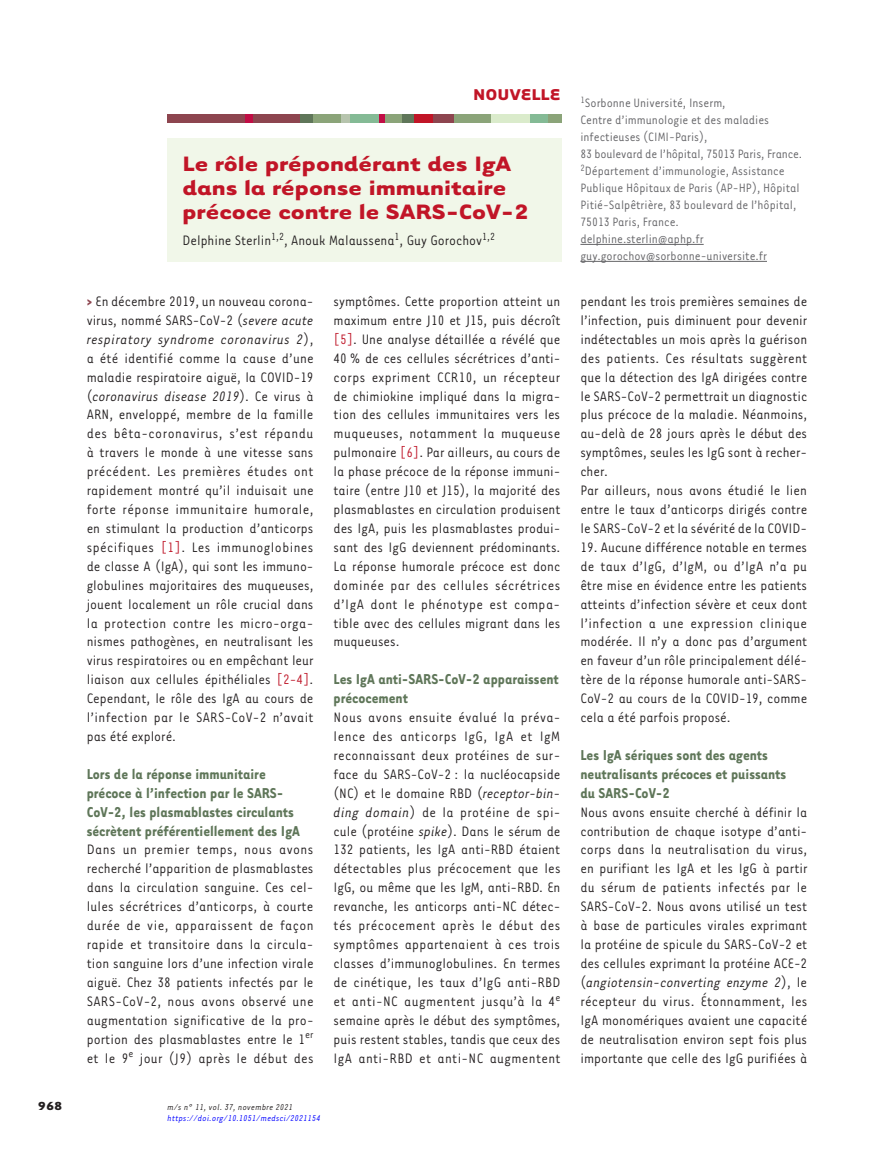
<style>
.page{position:relative;width:894px;height:1149px;background:#fff}
.page>*{position:absolute;margin:0;border:0;box-sizing:border-box;transform-origin:0 0}
.t1{font:700 24px/24px "Tarzana Wide";color:#c11527}
.t2{font:700 18px "Tarzana Wide";color:#c11527}
.t3{font:700 16.5px/18.9px "Tarzana Narrow";color:#5f7659}
.t4{font:15.75px/18.9px "Tarzana Narrow";color:#231f20;text-align:justify}
.t5{font:13.95px/17px "Tarzana Narrow";color:#636366}
.t6{font:700 13.5px "Tarzana Wide";color:#231f20}
.t7{font:italic 9.75px "Tarzana Narrow";letter-spacing:.025em;color:#00f}
.t8{font:italic 9.75px "Tarzana Narrow";letter-spacing:.025em;color:#231f20}
.s1{font-weight:700;color:#8d454f}
.s2{font-style:italic}
.s3{color:#bf182a}
</style>
<div class="page">
<div style="left:167px;top:114px;width:133px;height:9px;background:#8d454f"></div>
<div style="left:300px;top:114px;width:27px;height:9px;background:#5f7659"></div>
<div style="left:400px;top:114px;width:14px;height:9px;background:#5f7659"></div>
<div style="left:313px;top:114px;width:29px;height:9px;background:#8ba479"></div>
<div style="left:349px;top:114px;width:30px;height:9px;background:#84ba95"></div>
<div style="left:529px;top:114px;width:20px;height:9px;background:#84ba95"></div>
<div style="left:383px;top:114px;width:18px;height:9px;background:#8ba479"></div>
<div style="left:548px;top:114px;width:13px;height:9px;background:#8ba479"></div>
<div style="left:452px;top:114px;width:39px;height:9px;background:#8ba479"></div>
<div style="left:491px;top:114px;width:38px;height:9px;background:#daebcb"></div>
<div style="left:341px;top:114px;width:8px;height:9px;background:#b6c4ad"></div>
<div style="left:245px;top:114px;width:7px;height:9px;background:#c10d45"></div>
<div style="left:378px;top:114px;width:6px;height:9px;background:#c10d45"></div>
<div style="left:414px;top:114px;width:26px;height:9px;background:#c11527"></div>
<div style="left:432px;top:114px;width:21px;height:9px;background:#8d454f"></div>
<div style="left:167px;top:138px;width:394px;height:123px;background:#f1f7e9"></div>
<hr style="left:580px;top:244px;width:123px;height:1px;background:#636366">
<hr style="left:580px;top:261px;width:186px;height:1px;background:#636366">
<p class="t6" style="left:38px;top:1097px;width:26px">968</p>
<p class="t2" style="left:473px;top:83px;width:89px">NOUVELLE</p>
<h1 class="t1" style="left:182px;top:151px;width:347px">Le rôle prépondérant des IgA dans la réponse immunitaire précoce contre le SARS-CoV-2</h1>
<p class="t4" style="left:182px;top:230px;width:314px">Delphine Sterlin<sup>1,2</sup>, Anouk Malaussena<sup>1</sup>, Guy Gorochov<sup>1,2</sup></p>
<p class="t4" style="left:87px;top:291px;width:228px"><span class="s1">&gt;</span> En décembre 2019, un nouveau corona&shy;virus, nommé SARS-CoV-2 (<span class="s2">severe acute respiratory syndrome coronavirus 2</span>), a été identifié comme la cause d’une maladie respiratoire aiguë, la COVID-19 (<span class="s2">coronavirus disease 2019</span>). Ce virus à ARN, enveloppé, membre de la famille des bêta-coronavirus, s’est répandu à travers le monde à une vitesse sans précédent. Les premières études ont rapidement montré qu’il induisait une forte réponse immunitaire humorale, en stimulant la production d’anticorps spécifiques <span class="s3">[1]</span>. Les immunoglobines de classe A (IgA), qui sont les immuno&shy;globulines majoritaires des muqueuses, jouent localement un rôle crucial dans la protection contre les micro-orga&shy;nismes pathogènes, en neutralisant les virus respiratoires ou en empêchant leur liaison aux cellules épithéliales <span class="s3">[2-4]</span>.<br>Cependant, le rôle des IgA au cours de l’infection par le SARS-CoV-2 n’avait pas été exploré.</p>
<p class="t3" style="left:87px;top:763px;width:214px">Lors de la réponse immunitaire précoce à l’infection par le SARS-CoV-2, les plasmablastes circulants sécrètent préférentiellement des IgA</p>
<p class="t4" style="left:87px;top:839px;width:228px">Dans un premier temps, nous avons recherché l’apparition de plasmablastes dans la circulation sanguine. Ces cel&shy;lules sécrétrices d’anticorps, à courte durée de vie, apparaissent de façon rapide et transitoire dans la circula&shy;tion sanguine lors d’une infection virale aiguë. Chez 38 patients infectés par le SARS-CoV-2, nous avons observé une augmentation significative de la pro&shy;portion des plasmablastes entre le 1<sup>er </sup>et le 9<sup>e</sup> jour (J9) après le début des</p>
<p class="t4" style="left:333px;top:291px;width:228px">symptômes. Cette proportion atteint un maximum entre J10 et J15, puis décroît <span class="s3">[5]</span>. Une analyse détaillée a révélé que 40 % de ces cellules sécrétrices d’anti&shy;corps expriment CCR10, un récepteur de chimiokine impliqué dans la migra&shy;tion des cellules immunitaires vers les muqueuses, notamment la muqueuse pulmonaire <span class="s3">[6]</span>. Par ailleurs, au cours de la phase précoce de la réponse immuni&shy;taire (entre J10 et J15), la majorité des plasmablastes en circulation produisent des IgA, puis les plasmablastes produi&shy;sant des IgG deviennent prédominants.<br>La réponse humorale précoce est donc dominée par des cellules sécrétrices d’IgA dont le phénotype est compa&shy;tible avec des cellules migrant dans les muqueuses.</p>
<p class="t3" style="left:333px;top:669px;width:227px">Les IgA anti-SARS-CoV-2 apparaissent précocement</p>
<p class="t4" style="left:333px;top:707px;width:228px">Nous avons ensuite évalué la préva&shy;lence des anticorps IgG, IgA et IgM reconnaissant deux protéines de sur&shy;face du SARS-CoV-2 : la nucléocapside (NC) et le domaine RBD (<span class="s2">receptor-bin&shy;ding domain</span>) de la protéine de spi&shy;cule (protéine <span class="s2">spike</span>). Dans le sérum de 132 patients, les IgA anti-RBD étaient détectables plus précocement que les IgG, ou même que les IgM, anti-RBD. En revanche, les anticorps anti-NC détec&shy;tés précocement après le début des symptômes appartenaient à ces trois classes d’immunoglobulines. En termes de cinétique, les taux d’IgG anti-RBD et anti-NC augmentent jusqu’à la 4<sup>e </sup>semaine après le début des symptômes, puis restent stables, tandis que ceux des IgA anti-RBD et anti-NC augmentent</p>
<p class="t8" style="left:167px;top:1100px;width:127px">m/s n° 11, vol. 37, novembre 2021</p>
<p class="t7" style="left:167px;top:1112px;width:155px">https://doi.org/10.1051/medsci/2021154</p>
<p class="t5" style="left:580px;top:94px;width:223px"><sup>1</sup>Sorbonne Université, Inserm,<br>Centre d’immunologie et des maladies infectieuses (CIMI-Paris),<br>83 boulevard de l’hôpital, 75013 Paris, France.<br><sup>2</sup>Département d’immunologie, Assistance Publique Hôpitaux de Paris (AP-HP), Hôpital Pitié-Salpêtrière, 83 boulevard de l’hôpital, 75013 Paris, France. delphine.sterlin@aphp.fr guy.gorochov@sorbonne-universite.fr</p>
<p class="t4" style="left:580px;top:291px;width:228px;text-align:left">pendant les trois premières semaines de l’infection, puis diminuent pour devenir indétectables un mois après la guérison des patients. Ces résultats suggèrent que la détection des IgA dirigées contre le SARS-CoV-2 permettrait un diagnostic plus précoce de la maladie. Néanmoins, au-delà de 28 jours après le début des symptômes, seules les IgG sont à recher&shy;cher.<br>Par ailleurs, nous avons étudié le lien entre le taux d’anticorps dirigés contre le SARS-CoV-2 et la sévérité de la COVID-</p>
<p class="t4" style="left:580px;top:537px;width:228px">19. Aucune différence notable en termes de taux d’IgG, d’IgM, ou d’IgA n’a pu être mise en évidence entre les patients atteints d’infection sévère et ceux dont l’infection a une expression clinique modérée. Il n’y a donc pas d’argument en faveur d’un rôle principalement délé&shy;tère de la réponse humorale anti-SARS-CoV-2 au cours de la COVID-19, comme cela a été parfois proposé.</p>
<p class="t3" style="left:580px;top:744px;width:207px">Les IgA sériques sont des agents neutralisants précoces et puissants du SARS-CoV-2</p>
<p class="t4" style="left:580px;top:801px;width:228px">Nous avons ensuite cherché à définir la contribution de chaque isotype d’anti&shy;corps dans la neutralisation du virus, en purifiant les IgA et les IgG à partir du sérum de patients infectés par le SARS-CoV-2. Nous avons utilisé un test à base de particules virales exprimant la protéine de spicule du SARS-CoV-2 et des cellules exprimant la protéine ACE-2 (<span class="s2">angiotensin-converting enzyme 2</span>), le récepteur du virus. Étonnamment, les IgA monomériques avaient une capacité de neutralisation environ sept fois plus importante que celle des IgG purifiées à</p>
</div>
